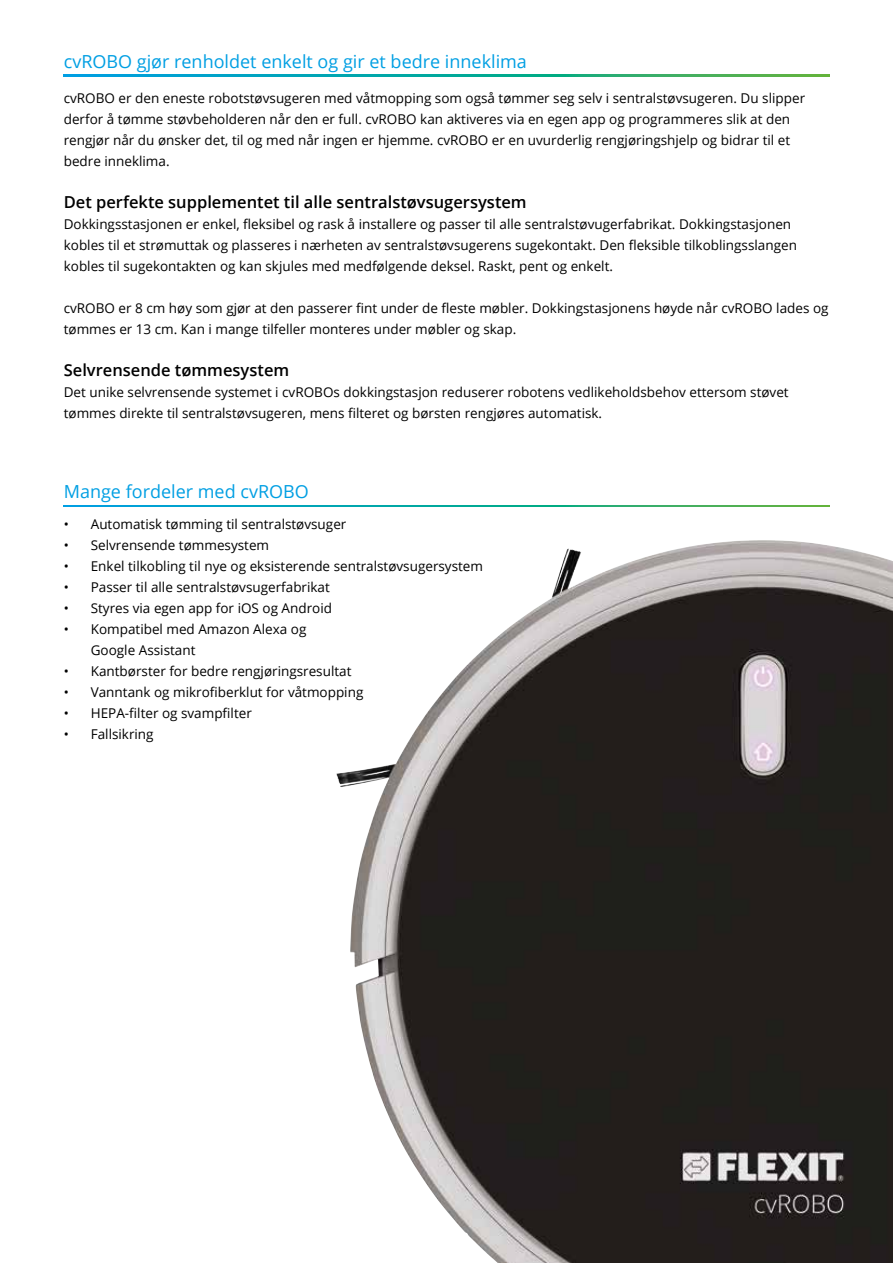
<style>
.page{position:relative;width:893px;height:1263px;background:#fff}
.page>*{position:absolute;margin:0;border:0;box-sizing:border-box;transform-origin:0 0}
.t1{font:18px "Open Sans";color:#009fe3}
.t2{font:600 16.5px "Open Sans";color:#000}
.t3{font:13.5px/21px "Open Sans";color:#000}
</style>
<div class="page">
<svg style="left:64px;top:75px;width:765px;height:1px"></svg>
<svg style="left:64px;top:505px;width:765px;height:2px;background:#16a896"></svg>
<img style="left:336px;top:540px;width:557px;height:723px">
<h1 class="t1" style="left:64px;top:49px;width:465px">cvROBO gjør renholdet enkelt og gir et bedre inneklima</h1>
<p class="t3" style="left:64px;top:87px;width:743px">cvROBO er den eneste robotstøvsugeren med våtmopping som også tømmer seg selv i sentralstøvsugeren. Du slipper derfor å tømme støvbeholderen når den er full. cvROBO kan aktiveres via en egen app og programmeres slik at den rengjør når du ønsker det, til og med når ingen er hjemme. cvROBO er en uvurderlig rengjøringshjelp og bidrar til et bedre inneklima.</p>
<p class="t2" style="left:64px;top:191px;width:464px">Det perfekte supplementet til alle sentralstøvsugersystem</p>
<p class="t3" style="left:64px;top:213px;width:735px">Dokkingsstasjonen er enkel, fleksibel og rask å installere og passer til alle sentralstøvugerfabrikat. Dokkingstasjonen kobles til et strømuttak og plasseres i nærheten av sentralstøvsugerens sugekontakt. Den fleksible tilkoblingsslangen kobles til sugekontakten og kan skjules med medfølgende deksel. Raskt, pent og enkelt.</p>
<p class="t3" style="left:64px;top:297px;width:766px">cvROBO er 8 cm høy som gjør at den passerer fint under de fleste møbler. Dokkingstasjonens høyde når cvROBO lades og tømmes er 13 cm. Kan i mange tilfeller monteres under møbler og skap.</p>
<p class="t2" style="left:64px;top:359px;width:227px">Selvrensende tømmesystem</p>
<p class="t3" style="left:64px;top:381px;width:726px">Det unike selvrensende systemet i cvROBOs dokkingstasjon reduserer robotens vedlikeholdsbehov ettersom støvet tømmes direkte til sentralstøvsugeren, mens filteret og børsten rengjøres automatisk.</p>
<h1 class="t1" style="left:64px;top:479px;width:247px">Mange fordeler med cvROBO</h1>
<p class="t3" style="left:64px;top:513px;width:284px">• Automatisk tømming til sentralstøvsuger</p>
<p class="t3" style="left:64px;top:534px;width:207px">• Selvrensende tømmesystem</p>
<p class="t3" style="left:64px;top:555px;width:421px">• Enkel tilkobling til nye og eksisterende sentralstøvsugersystem</p>
<p class="t3" style="left:64px;top:576px;width:268px">• Passer til alle sentralstøvsugerfabrikat</p>
<p class="t3" style="left:64px;top:597px;width:270px">• Styres via egen app for iOS og Android</p>
<p class="t3" style="left:91px;top:618px;width:217px;text-indent:-27px">• Kompatibel med Amazon Alexa og<br>Google Assistant</p>
<p class="t3" style="left:64px;top:660px;width:289px">• Kantbørster for bedre rengjøringsresultat</p>
<p class="t3" style="left:64px;top:681px;width:301px">• Vanntank og mikrofiberklut for våtmopping</p>
<p class="t3" style="left:64px;top:702px;width:190px">• HEPA-filter og svampfilter</p>
<p class="t3" style="left:64px;top:723px;width:91px">• Fallsikring</p>
</div>
